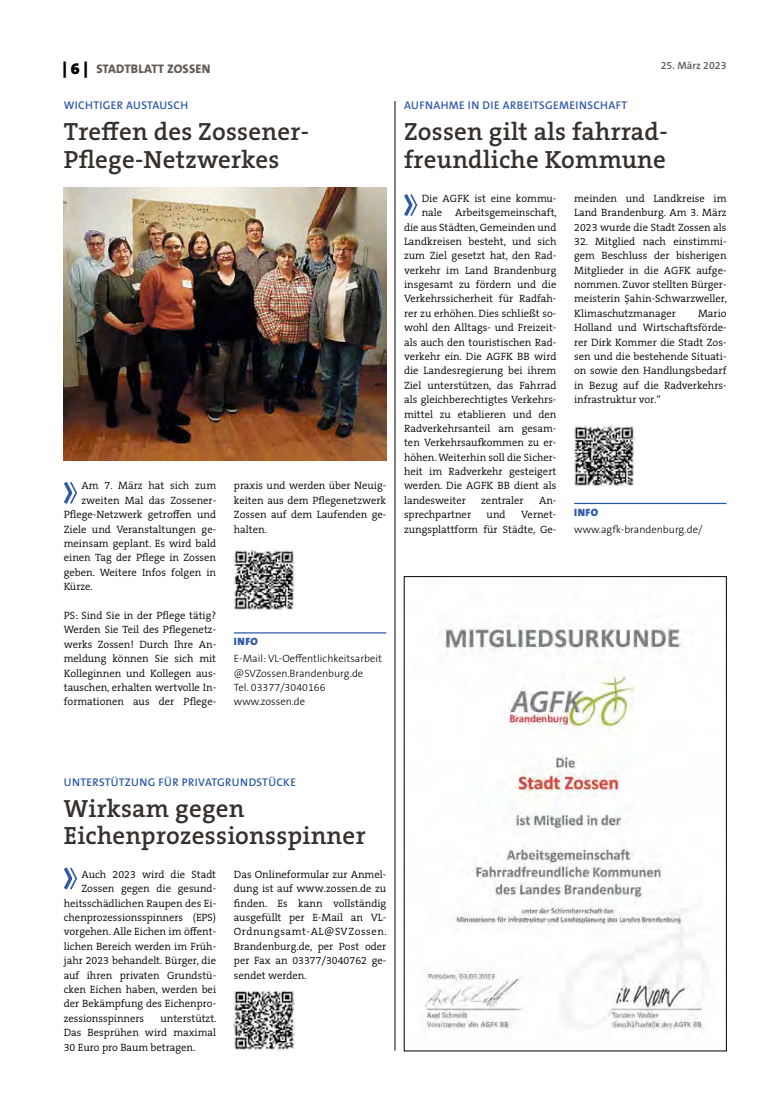
<style>
.page{position:relative;width:762px;height:1117px;background:#fff}
.page>*{position:absolute;margin:0;border:0;box-sizing:border-box;transform-origin:0 0}
.t1{font:600 25px/27.5px "The Serif B W6";letter-spacing:.01em;color:#36302d}
.t2{font:800 12.5px "The Sans B W8";letter-spacing:.015em;color:#615c58}
.t3{font:600 11.25px "The Sans B W6";letter-spacing:.035em;color:#2e5aa8}
.t4{font:300 10.62px/14.4px "The Serif B W4";color:#000;text-align:justify}
.t5{font:300 10.62px/14.4px "The Sans B W3";color:#000}
.t6{font:600 10.62px "The Sans B W6";color:#615c58}
.t7{font:900 10.62px "The Sans B W9";letter-spacing:.04em;color:#2e5aa8}
.s1{font-family:"The Sans B W9";font-weight:900;font-size:16.25px;color:#000}
</style>
<div class="page">
<hr style="left:395px;top:101px;width:1px;height:949px;background:#000">
<hr style="left:234px;top:632px;width:152px;height:1px;background:#2e5aa8">
<img style="left:64px;top:187px;width:322px;height:273px">
<svg style="left:63px;top:481px;width:14px;height:23px"></svg>
<img style="left:234px;top:549px;width:60px;height:60px">
<hr style="left:574px;top:502px;width:152px;height:2px;background:#2e5aa8">
<svg style="left:404px;top:194px;width:14px;height:22px"></svg>
<img style="left:424px;top:623px;width:281px;height:407px">
<img style="left:574px;top:425px;width:60px;height:60px">
<svg style="left:64px;top:867px;width:13px;height:23px"></svg>
<img style="left:234px;top:990px;width:60px;height:60px">
<p class="t2" style="left:63px;top:61px;width:149px"><span class="s1">| 6 |</span> STADTBLATT ZOSS EN</p>
<p class="t3" style="left:64px;top:98px;width:126px">WICHTIGER AUSTAUSCH</p>
<h1 class="t1" style="left:64px;top:118px;width:247px">Treffen des Zossener-<br>Pflege-Netzwerkes</h1>
<p class="t4" style="left:82px;top:478px;width:136px">Am 7. März hat sich zum</p>
<p class="t4" style="left:82px;top:493px;width:136px">zweiten Mal das Zossener-</p>
<p class="t4" style="left:64px;top:507px;width:154px">Pflege-Netzwerk getroffen und</p>
<p class="t4" style="left:64px;top:522px;width:154px">Ziele und Veranstaltungen ge-</p>
<p class="t4" style="left:64px;top:536px;width:154px">meinsam geplant. Es wird bald</p>
<p class="t4" style="left:64px;top:550px;width:154px">einen Tag der Pflege in Zossen</p>
<p class="t4" style="left:64px;top:565px;width:154px">geben. Weitere Infos folgen in</p>
<p class="t4" style="left:64px;top:579px;width:31px">Kürze.</p>
<p class="t4" style="left:64px;top:608px;width:154px">PS: Sind Sie in der Pflege tätig?<br>Werden Sie Teil des Pflegenetz&shy;werks Zossen! Durch Ihre An&shy;meldung können Sie sich mit Kolleginnen und Kollegen aus&shy;tauschen, erhalten wertvolle In&shy;formationen aus der Pflege-</p>
<p class="t4" style="left:234px;top:478px;width:154px">praxis und werden über Neuig&shy;keiten aus dem Pflegenetzwerk Zossen auf dem Laufenden ge&shy;halten.</p>
<p class="t7" style="left:234px;top:634px;width:26px">INFO</p>
<p class="t5" style="left:234px;top:651px;width:150px">E-Mail: VL-Oeffentlichkeitsarbeit @SVZossen.Brandenburg.de<br>Tel. 03377/3040166 www.zossen.de</p>
<p class="t6" style="left:661px;top:59px;width:67px">25. MÄRZ 2023</p>
<p class="t3" style="left:404px;top:98px;width:225px">AUFNAHME IN DIE ARBEITSGEMEINSCHAFT</p>
<h1 class="t1" style="left:404px;top:118px;width:265px">Zossen gilt als fahrrad&shy;freundliche Kommune</h1>
<p class="t4" style="left:422px;top:191px;width:136px">Die AGFK ist eine kommu-</p>
<p class="t4" style="left:422px;top:205px;width:137px">nale Arbeitsgemeinschaft,</p>
<p class="t4" style="left:404px;top:220px;width:154px">die aus Städten, Gemeinden und</p>
<p class="t4" style="left:404px;top:234px;width:154px">Landkreisen besteht, und sich</p>
<p class="t4" style="left:404px;top:248px;width:154px">zum Ziel gesetzt hat, den Rad-</p>
<p class="t4" style="left:404px;top:263px;width:154px">verkehr im Land Brandenburg</p>
<p class="t4" style="left:404px;top:277px;width:154px">insgesamt zu fördern und die</p>
<p class="t4" style="left:404px;top:292px;width:154px">Verkehrssicherheit für Radfah-</p>
<p class="t4" style="left:404px;top:306px;width:154px">rer zu erhöhen. Dies schließt so-</p>
<p class="t4" style="left:404px;top:320px;width:154px">wohl den Alltags- und Freizeit-</p>
<p class="t4" style="left:404px;top:335px;width:154px">als auch den touristischen Rad-</p>
<p class="t4" style="left:404px;top:349px;width:154px">verkehr ein. Die AGFK BB wird</p>
<p class="t4" style="left:404px;top:363px;width:154px">die Landesregierung bei ihrem</p>
<p class="t4" style="left:404px;top:378px;width:154px">Ziel unterstützen, das Fahrrad</p>
<p class="t4" style="left:404px;top:392px;width:154px">als gleichberechtigtes Verkehrs-</p>
<p class="t4" style="left:404px;top:407px;width:154px">mittel zu etablieren und den</p>
<p class="t4" style="left:404px;top:421px;width:154px">Radverkehrsanteil am gesam-</p>
<p class="t4" style="left:404px;top:435px;width:154px">ten Verkehrsaufkommen zu er-</p>
<p class="t4" style="left:404px;top:450px;width:154px">höhen. Weiterhin soll die Sicher-</p>
<p class="t4" style="left:404px;top:464px;width:154px">heit im Radverkehr gesteigert</p>
<p class="t4" style="left:404px;top:478px;width:154px">werden. Die AGFK BB dient als</p>
<p class="t4" style="left:404px;top:493px;width:63px">landesweiter</p>
<p class="t4" style="left:481px;top:493px;width:44px">zentraler</p>
<p class="t4" style="left:539px;top:493px;width:19px">An-</p>
<p class="t4" style="left:404px;top:507px;width:69px">sprechpartner</p>
<p class="t4" style="left:487px;top:507px;width:21px">und</p>
<p class="t4" style="left:574px;top:191px;width:154px">meinden und Landkreise im Land Brandenburg. Am 3. März 2023 wurde die Stadt Zossen als</p>
<p class="t4" style="left:574px;top:234px;width:154px">32. Mitglied nach einstimmi&shy;gem Beschluss der bisherigen Mitglieder in die AGFK aufge&shy;nommen. Zuvor stellten Bürger&shy;meisterin Şahin-Schwarzweller, Klimaschutzmanager</p>
<p class="t4" style="left:574px;top:306px;width:154px;text-indent:124px">Mario Holland und Wirtschaftsförde&shy;rer Dirk Kommer die Stadt Zos&shy;sen und die bestehende Situati&shy;on sowie den Handlungsbedarf in Bezug auf die Radverkehrs&shy;infrastruktur vor.“</p>
<p class="t7" style="left:574px;top:505px;width:26px">INFO</p>
<p class="t5" style="left:574px;top:522px;width:130px">www.agfk-brandenburg.de/</p>
<p class="t4" style="left:404px;top:507px;width:154px;text-align:right">Vernet-<br>zungsplattform für Städte, Ge-</p>
<p class="t3" style="left:64px;top:774px;width:234px">U NTERSTÜTZUNG FÜR PRIVATGRUNDSTÜCKE</p>
<h1 class="t1" style="left:64px;top:794px;width:303px">Wirksam gegen<br>Eichenprozessionsspinner</h1>
<p class="t4" style="left:82px;top:867px;width:136px">Auch 2023 wird die Stadt</p>
<p class="t4" style="left:82px;top:881px;width:136px">Zossen gegen die gesund-</p>
<p class="t4" style="left:64px;top:895px;width:154px">heitsschädlichen Raupen des Ei-</p>
<p class="t4" style="left:64px;top:910px;width:154px">chenprozessionsspinners (EPS)</p>
<p class="t4" style="left:64px;top:924px;width:154px">vorgehen. Alle Eichen im öffent-</p>
<p class="t4" style="left:64px;top:938px;width:154px">lichen Bereich werden im Früh-</p>
<p class="t4" style="left:64px;top:953px;width:154px">jahr 2023 behandelt. Bürger, die</p>
<p class="t4" style="left:64px;top:967px;width:154px">auf ihren privaten Grundstü-</p>
<p class="t4" style="left:64px;top:982px;width:154px">cken Eichen haben, werden bei</p>
<p class="t4" style="left:64px;top:996px;width:154px">der Bekämpfung des Eichenpro-</p>
<p class="t4" style="left:64px;top:1010px;width:82px">zessionsspinners</p>
<p class="t4" style="left:234px;top:867px;width:154px">Das Onlineformular zur Anmel&shy;dung ist auf www.zossen.de zu finden. Es kann vollständig ausgefüllt per E-Mail an VL-Ordnungsamt-AL@SVZossen.<br>Brandenburg.de, per Post oder per Fax an 03377/3040762 ge&shy;sendet werden.</p>
<p class="t4" style="left:64px;top:1010px;width:154px;text-indent:97px">unterstützt.<br>Das Besprühen wird maximal 30 Euro pro Baum betragen.</p>
</div>
